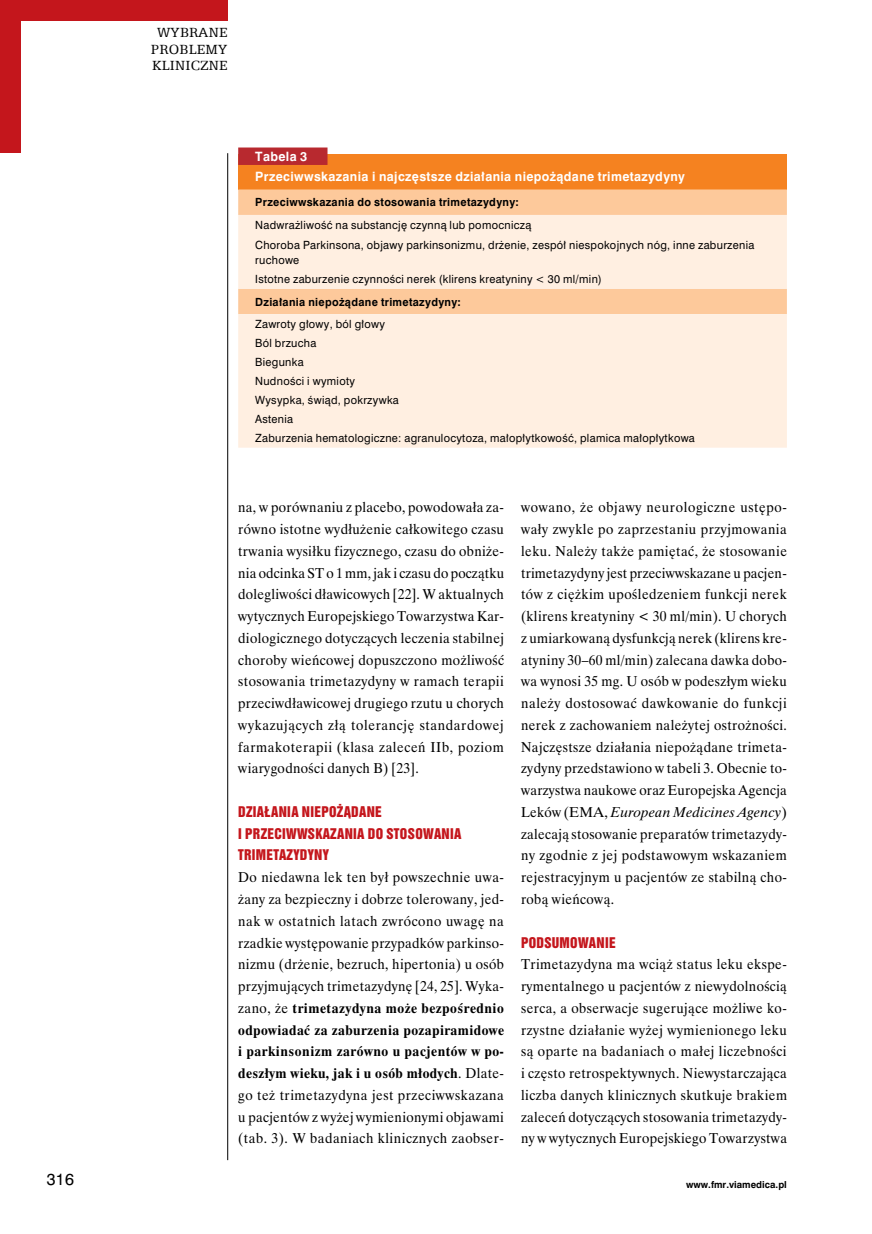
<style>
.page{position:relative;width:872px;height:1234px;background:#fff}
.page>*{position:absolute;margin:0;border:0;box-sizing:border-box;transform-origin:0 0}
.t1{font:15px/16.5px "Egyptian 505 EU";letter-spacing:.015em;color:#000;text-align:center}
.t2{font:15px "Swis 721 PL";color:#000}
.t3{font:14.25px/21.8px "Time Ibis EE";letter-spacing:.025em;color:#000;text-align:justify;scale:.95 1}
.t4{font:13.5px/21.8px "Swis 921 EU";letter-spacing:.025em;color:#c4161c}
.t5{font:700 12px/20.4px "Swis 721 PL";letter-spacing:.03em;color:#fff}
.t6{font:10.5px/19px "Swis 721 PL";letter-spacing:.03em;color:#000}
.t7{font:700 10.5px "Swis 721 PL";letter-spacing:.03em;color:#000}
.t8{font:700 9px "Swis 721 PL";color:#000}
.s1{font-weight:700}
.s2{font-style:italic}
</style>
<div class="page">
<hr style="left:227px;top:153px;width:1px;height:1006px;background:#000">
<div style="left:0;top:0;width:227px;height:21px;background:#c4161c"></div>
<div style="left:0;top:0;width:21px;height:153px;background:#c4161c"></div>
<div style="left:238px;top:154px;width:549px;height:35px;background:#f58220"></div>
<div style="left:238px;top:189px;width:549px;height:26px;background:#fdc99b"></div>
<svg style="left:238px;top:215px;width:549px;height:232px;background:#feead9"></svg>
<div style="left:238px;top:147px;width:89px;height:18px;background:#b8292f"></div>
<p class="t1" style="left:151px;top:24px;width:78px">WYBRANE<br>PROBLEMY<br>KLINICZNE</p>
<p class="t5" style="left:255px;top:146px;width:431px">Tabela 3<br>Przeciwwskazania i najczęstsze działania niepożądane trimetazydyny</p>
<p class="t7" style="left:255px;top:195px;width:265px">Przeciwwskazania do stosowania trimetazydyny:</p>
<p class="t6" style="left:255px;top:214px;width:500px;line-height:20.5px">Nadwrażliwość na substancję czynną lub pomocniczą<br>Choroba Parkinsona, objawy parkinsonizmu, drżenie, zespół niespokojnych nóg, inne zaburzenia</p>
<p class="t6" style="left:255px;top:250px;width:348px">ruchowe<br>Istotne zaburzenie czynności nerek (klirens kreatyniny &lt; 30 ml/min)</p>
<p class="t7" style="left:255px;top:295px;width:207px">Działania niepożądane trimetazydyny:</p>
<p class="t6" style="left:255px;top:314px;width:441px">Zawroty głowy, ból głowy<br>Ból brzucha<br>Biegunka<br>Nudności i wymioty<br>Wysypka, świąd, pokrzywka<br>Astenia<br>Zaburzenia hematologiczne: agranulocytoza, małopłytkowość, plamica małopłytkowa</p>
<p class="t3" style="left:238px;top:496px;width:281px">na, w porównaniu z placebo, powodowała za&shy;równo istotne wydłużenie całkowitego czasu trwania wysiłku fizycznego, czasu do obniże&shy;nia odcinka ST o 1 mm, jak i czasu do początku dolegliwości dławicowych [22]. W aktualnych wytycznych Europejskiego Towarzystwa Kar&shy;diologicznego dotyczących leczenia stabilnej choroby wieńcowej dopuszczono możliwość stosowania trimetazydyny w ramach terapii przeciwdławicowej drugiego rzutu u chorych wykazujących złą tolerancję standardowej farmakoterapii (klasa zaleceń IIb, poziom wiarygodności danych B) [23].</p>
<p class="t4" style="left:238px;top:800px;width:225px">DZIAŁANIA NIEPOŻĄDANE<br>I PRZECIWWSKAZANIA DO STOSOWANIA<br>TRIMETAZYDYNY</p>
<p class="t3" style="left:238px;top:866px;width:281px">Do niedawna lek ten był powszechnie uwa&shy;żany za bezpieczny i dobrze tolerowany, jed&shy;nak w ostatnich latach zwrócono uwagę na rzadkie występowanie przypadków parkinso&shy;nizmu (drżenie, bezruch, hipertonia) u osób przyjmujących trimetazydynę [24, 25]. Wyka&shy;zano, że <span class="s1">trimetazydyna może bezpośrednio odpowiadać za zaburzenia pozapiramidowe i parkinsonizm zarówno u pacjentów w po&shy;deszłym wieku, jak i u osób młodych</span>. Dlate&shy;go też trimetazydyna jest przeciwwskazana u pacjentów z wyżej wymienionymi objawami (tab. 3). W badaniach klinicznych zaobser-</p>
<p class="t3" style="left:521px;top:496px;width:281px">wowano, że objawy neurologiczne ustępo&shy;wały zwykle po zaprzestaniu przyjmowania leku. Należy także pamiętać, że stosowanie trimetazydyny jest przeciwwskazane u pacjen&shy;tów z ciężkim upośledzeniem funkcji nerek (klirens kreatyniny &lt; 30 ml/min). U chorych z umiarkowaną dysfunkcją nerek (klirens kre&shy;atyniny 30–60 ml/min) zalecana dawka dobo&shy;wa wynosi 35 mg. U osób w podeszłym wieku należy dostosować dawkowanie do funkcji nerek z zachowaniem należytej ostrożności.<br>Najczęstsze działania niepożądane trimeta&shy;zydyny przedstawiono w tabeli 3. Obecnie to&shy;warzystwa naukowe oraz Europejska Agencja Leków (EMA, <span class="s2">European Medicines Agency</span>) zalecają stosowanie preparatów trimetazydy&shy;ny zgodnie z jej podstawowym wskazaniem rejestracyjnym u pacjentów ze stabilną cho&shy;robą wieńcową.</p>
<p class="t4" style="left:521px;top:930px;width:96px">PODSUMOWANIE</p>
<p class="t3" style="left:521px;top:953px;width:281px">Trimetazydyna ma wciąż status leku ekspe&shy;rymentalnego u pacjentów z niewydolnością serca, a obserwacje sugerujące możliwe ko&shy;rzystne działanie wyżej wymienionego leku są oparte na badaniach o małej liczebności i często retrospektywnych. Niewystarczająca liczba danych klinicznych skutkuje brakiem zaleceń dotyczących stosowania trimetazydy&shy;ny w wytycznych Europejskiego Towarzystwa</p>
<p class="t2" style="left:47px;top:1169px;width:29px">316</p>
<p class="t8" style="left:686px;top:1178px;width:102px">www.fmr.viamedica.pl</p>
</div>
